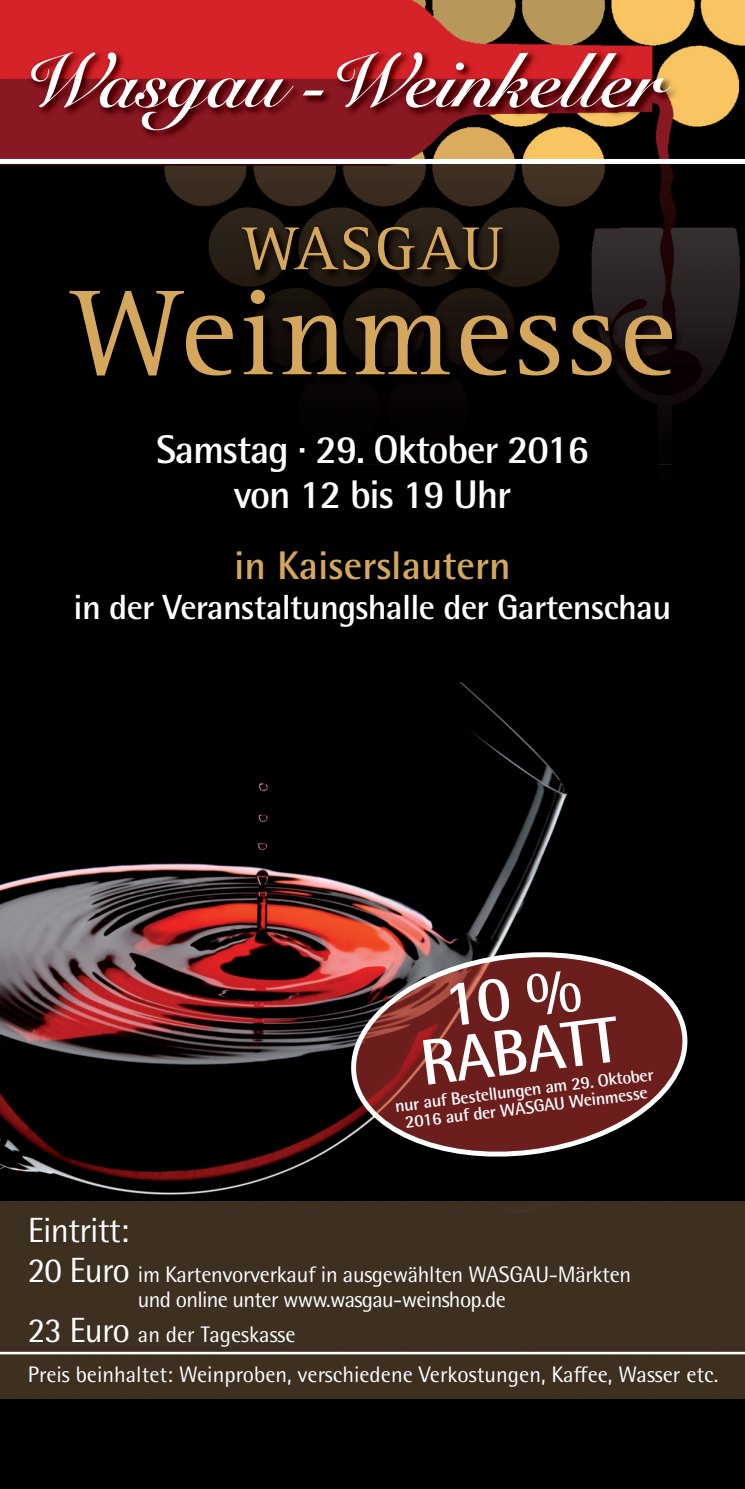
<style>
.page{position:relative;width:745px;height:1489px;background:#fff}
.page>*{position:absolute;margin:0;border:0;box-sizing:border-box;transform-origin:0 0}
.t1{font:125px "Rotis Serif Std";letter-spacing:.03em;color:#d5a75c}
.t2{font:700 64.75px/55px "Rotis Semi Sans Pro";color:#fff;text-align:center}
.t3{font:62.5px "Rotis Serif Std";letter-spacing:.025em;color:#d5a75c}
.t4{font:700 40px/45px "Rotis Semi Sans Pro";letter-spacing:-.03em;color:#fff;text-align:center}
.t5{font:700 40px "Rotis Semi Sans Pro";color:#d5a75c}
.t6{font:700 35px "Rotis Semi Sans Pro";letter-spacing:-.02em;color:#fff}
.t7{font:35px "Rotis Semi Sans Pro";letter-spacing:-.025em;color:#fff}
.t8{font:22.5px/25px "Rotis Semi Sans Pro";letter-spacing:-.015em;color:#fff}
.t9{font:700 17.75px/17.8px "Rotis Semi Sans Pro";color:#fff;text-align:center}
.s1{font-size:35px}
</style>
<div class="page">
<img style="left:0;top:566px;width:744px;height:922px">
<img style="left:0;top:1px;width:744px;height:559px">
<div style="left:0;top:164px;width:31px;height:301px;background:#000"></div>
<div style="left:0;top:1201px;width:744px;height:197px;background:#3d3021"></div>
<hr style="left:0;top:1351px;width:744px;height:3px;background:#fff">
<img style="left:0;top:172px;width:31px;height:7px">
<img style="left:0;top:0;width:31px;height:1px">
<svg style="left:31px;top:0;width:713px;height:530px;background:#3a1814"></svg>
<div style="left:0;top:159px;width:744px;height:5px;background:#fff"></div>
<svg style="left:344px;top:942px;width:349px;height:223px;background:#602927"></svg>
<h3 class="t3" style="left:242px;top:211px;width:262px">WASGAU</h3>
<h1 class="t1" style="left:70px;top:258px;width:606px">Weinmesse</h1>
<h3 class="t4" style="left:156px;top:431px;width:434px">Samstag · 29. Oktober 2016 von 12 bis 19 Uhr</h3>
<h3 class="t5" style="left:234px;top:550px;width:278px">in Kaiserslautern</h3>
<h3 class="t6" style="left:74px;top:593px;width:598px">in der Veranstaltungshalle der Gartenschau</h3>
<h2 class="t2" style="left:411px;top:988px;width:201px;rotate:-7deg">10 %<br>RABATT</h2>
<p class="t9" style="left:394px;top:1098px;width:262px;rotate:-7deg">nur auf Bestellungen am 29. Oktober<br>2016 auf der WASGAU Weinmesse</p>
<h3 class="t7" style="left:28px;top:1217px;width:103px">Eintritt:</h3>
<p class="t8" style="left:138px;top:1263px;width:494px;text-indent:-110px"><span class="s1">20 Euro</span> im Kartenvorverkauf in ausgewählten WASGAU-Märkten und online unter www.wasgau-weinshop.de</p>
<p class="t8" style="left:28px;top:1316px;width:691px;line-height:40px"><span class="s1">23 Euro</span> an der Tageskasse<br>Preis beinhaltet: Weinproben, verschiedene Verkostungen, Kaffee, Wasser etc.</p>
</div>
